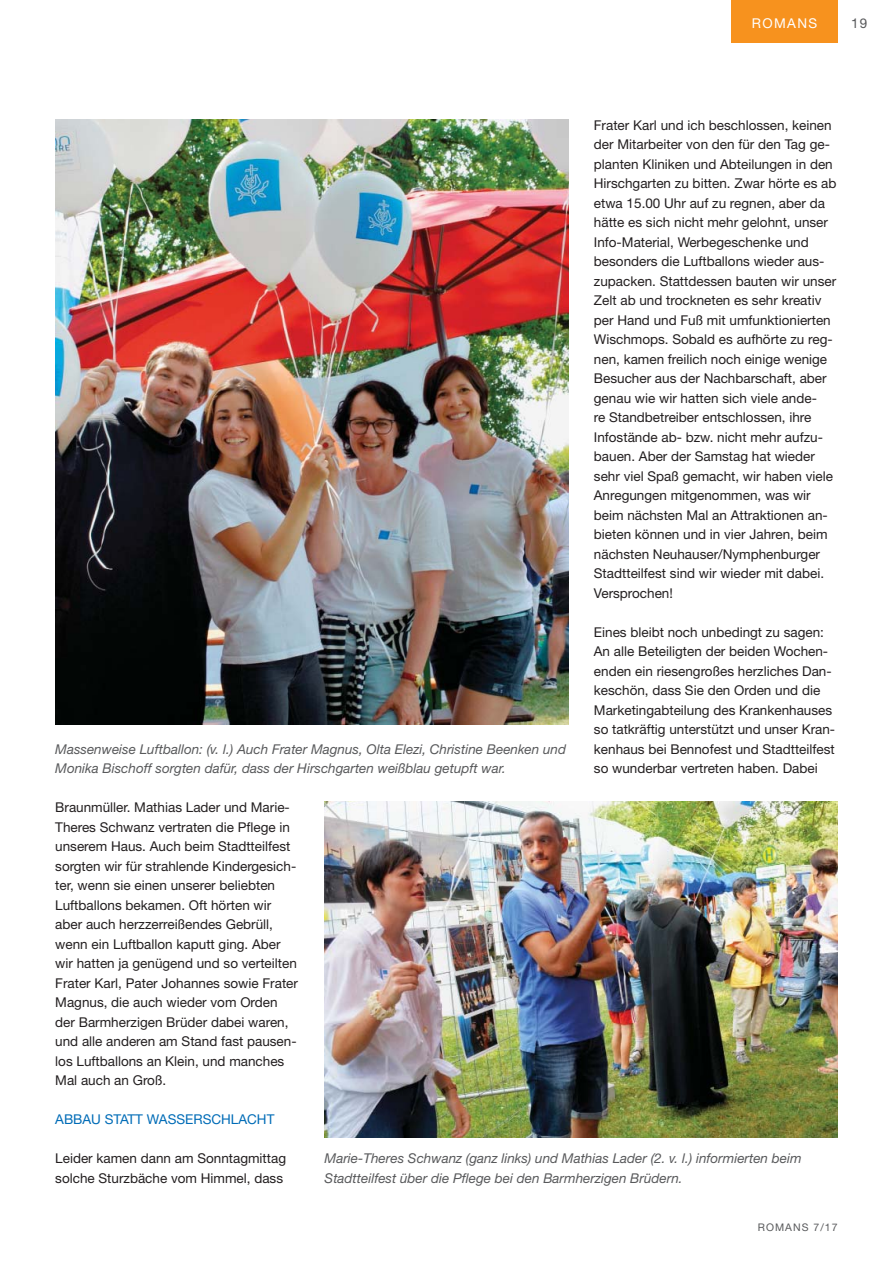
<style>
.page{position:relative;width:893px;height:1263px;background:#fff}
.page>*{position:absolute;margin:0;border:0;box-sizing:border-box;transform-origin:0 0}
.t1{font:13.5px/19.5px "Helvetica Neue";color:#231f20}
.t2{font:italic 13.5px/19.5px "Helvetica Neue";color:#58595b}
.t3{font:13.5px "Helvetica Neue";color:#006cb7}
.t4{font:13.5px "Helvetica Neue";letter-spacing:.1em;color:#fff}
.t5{font:13.5px "Helvetica Neue";color:#58595b}
.t6{font:10.5px "Helvetica Neue";letter-spacing:.1em;color:#58595b}
</style>
<div class="page">
<img style="left:55px;top:119px;width:513px;height:605px">
<img style="left:325px;top:802px;width:513px;height:335px">
<div style="left:731px;top:0;width:107px;height:43px;background:#f7921e"></div>
<p class="t4" style="left:752px;top:18px;width:67px">ROMANS</p>
<p class="t5" style="left:851px;top:18px;width:18px">19</p>
<p class="t1" style="left:594px;top:116px;width:244px">Frater Karl und ich beschlossen, keinen der Mitarbeiter von den für den Tag ge&shy;planten Kliniken und Abteilungen in den Hirschgarten zu bitten. Zwar hörte es ab etwa 15.00 Uhr auf zu regnen, aber da hätte es sich nicht mehr gelohnt, unser Info-Material, Werbegeschenke und besonders die Luftballons wieder aus&shy;zupacken. Stattdessen bauten wir unser Zelt ab und trockneten es sehr kreativ per Hand und Fuß mit umfunktionierten Wischmops. Sobald es aufhörte zu reg&shy;nen, kamen freilich noch einige wenige Besucher aus der Nachbarschaft, aber genau wie wir hatten sich viele ande-<br>re Standbetreiber entschlossen, ihre Infostände ab- bzw. nicht mehr aufzu&shy;bauen. Aber der Samstag hat wieder sehr viel Spaß gemacht, wir haben viele Anregungen mitgenommen, was wir beim nächsten Mal an Attraktionen an&shy;bieten können und in vier Jahren, beim nächsten Neuhauser/Nymphenburger Stadtteilfest sind wir wieder mit dabei.<br>Versprochen!</p>
<p class="t1" style="left:594px;top:623px;width:243px">Eines bleibt noch unbedingt zu sagen:<br>An alle Beteiligten der beiden Wochen&shy;enden ein riesengroßes herzliches Dan&shy;keschön, dass Sie den Orden und die Marketingabteilung des Krankenhauses so tatkräftig unterstützt und unser Kran&shy;kenhaus bei Bennofest und Stadtteilfest so wunderbar vertreten haben. Dabei</p>
<p class="t2" style="left:55px;top:740px;width:512px">Massenweise Luftballon: (v. l.) Auch Frater Magnus, Olta Elezi, Christine Beenken und<br>Monika Bischoff sorgten dafür, dass der Hirschgarten weißblau getupft war.</p>
<p class="t1" style="left:55px;top:799px;width:244px">Braunmüller. Mathias Lader und Marie-Theres Schwanz vertraten die Pflege in unserem Haus. Auch beim Stadtteilfest sorgten wir für strahlende Kindergesich&shy;ter, wenn sie einen unserer beliebten Luftballons bekamen. Oft hörten wir aber auch herzzerreißendes Gebrüll, wenn ein Luftballon kaputt ging. Aber wir hatten ja genügend und so verteilten Frater Karl, Pater Johannes sowie Frater Magnus, die auch wieder vom Orden der Barmherzigen Brüder dabei waren, und alle anderen am Stand fast pausen&shy;los Luftballons an Klein, und manches Mal auch an Groß.</p>
<p class="t3" style="left:55px;top:1115px;width:221px">ABBAU STATT WASSERSCHLACHT</p>
<p class="t1" style="left:55px;top:1150px;width:232px">Leider kamen dann am Sonntagmittag solche Sturzbäche vom Himmel, dass</p>
<p class="t2" style="left:325px;top:1150px;width:478px">Marie-Theres Schwanz (ganz links) und Mathias Lader (2. v. l.) informierten beim<br>Stadtteilfest über die Pflege bei den Barmherzigen Brüdern.</p>
<p class="t6" style="left:758px;top:1223px;width:81px">ROMANS 7/17</p>
</div>
